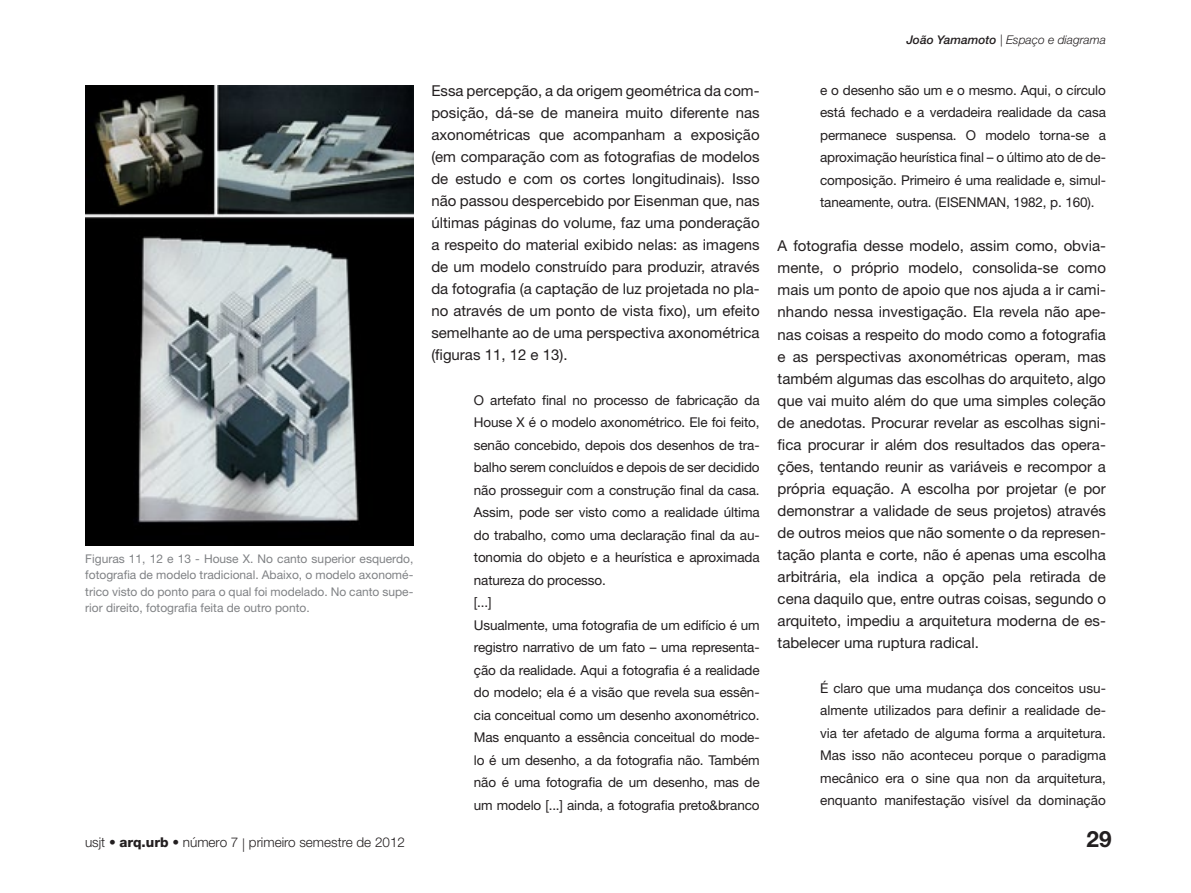
<style>
.page{position:relative;width:1191px;height:893px;background:#fff}
.page>*{position:absolute;margin:0;border:0;box-sizing:border-box;transform-origin:0 0}
.t1{font:700 22.5px "Helvetica Neue LT Std";color:#231f20}
.Texto{font:15px/22px "Helvetica Neue LT Std";color:#231f20;text-align:justify}
.Citação{font:13.5px/22.5px "Helvetica Neue LT Std";letter-spacing:-.01em;color:#231f20;text-align:justify}
.t2{font:300 13.5px "Helvetica Neue LT Std";color:#231f20}
.Legenda{font:12px/16.5px "Helvetica Neue LT Std";color:#808285;text-align:justify}
.t3{font:italic 300 12px "Helvetica Neue LT Std";color:#231f20}
.s1{font-weight:500}
.s2{font-weight:800}
</style>
<div class="page">
<img style="left:85px;top:85px;width:329px;height:461px">
<p class="Legenda" style="left:85px;top:550px;width:329px">Figuras 11, 12 e 13 - House X. No canto superior esquerdo, fotografia de modelo tradicional. Abaixo, o modelo axonomé&shy;trico visto do ponto para o qual foi modelado. No canto supe&shy;rior direito, fotografia feita de outro ponto.</p>
<p class="Texto" style="left:431px;top:79px;width:330px">Essa percepção, a da origem geométrica da com&shy;posição, dá-se de maneira muito diferente nas axonométricas que acompanham a exposição (em comparação com as fotografias de modelos de estudo e com os cortes longitudinais). Isso não passou despercebido por Eisenman que, nas últimas páginas do volume, faz uma ponderação a respeito do material exibido nelas: as imagens de um modelo construído para produzir, através da fotografia (a captação de luz projetada no pla&shy;no através de um ponto de vista fixo), um efeito semelhante ao de uma perspectiva axonométrica (figuras 11, 12 e 13).</p>
<p class="Citação" style="left:474px;top:389px;width:287px">O artefato final no processo de fabricação da House X é o modelo axonométrico. Ele foi feito, senão concebido, depois dos desenhos de tra&shy;balho serem concluídos e depois de ser decidido não prosseguir com a construção final da casa.<br>Assim, pode ser visto como a realidade última do trabalho, como uma declaração final da au&shy;tonomia do objeto e a heurística e aproximada natureza do processo.</p>
<p class="Citação" style="left:474px;top:591px;width:19px">[...]</p>
<p class="Citação" style="left:474px;top:614px;width:287px">Usualmente, uma fotografia de um edifício é um registro narrativo de um fato – uma representa&shy;ção da realidade. Aqui a fotografia é a realidade do modelo; ela é a visão que revela sua essên&shy;cia conceitual como um desenho axonométrico.<br>Mas enquanto a essência conceitual do mode&shy;lo é um desenho, a da fotografia não. Também não é uma fotografia de um desenho, mas de um modelo [...] ainda, a fotografia preto&amp;branco</p>
<p class="t3" style="left:906px;top:33px;width:201px"><span class="s1">João Yamamoto</span> | Espaço e diagrama</p>
<p class="Citação" style="left:820px;top:78px;width:287px">e o desenho são um e o mesmo. Aqui, o círculo está fechado e a verdadeira realidade da casa permanece suspensa. O modelo torna-se a aproximação heurística final – o último ato de de&shy;composição. Primeiro é uma realidade e, simul&shy;taneamente, outra. (EISENMAN, 1982, p. 160).</p>
<p class="Texto" style="left:777px;top:235px;width:330px">A fotografia desse modelo, assim como, obvia&shy;mente, o próprio modelo, consolida-se como mais um ponto de apoio que nos ajuda a ir cami&shy;nhando nessa investigação. Ela revela não ape&shy;nas coisas a respeito do modo como a fotografia e as perspectivas axonométricas operam, mas também algumas das escolhas do arquiteto, algo que vai muito além do que uma simples coleção de anedotas. Procurar revelar as escolhas signi&shy;fica procurar ir além dos resultados das opera&shy;ções, tentando reunir as variáveis e recompor a própria equação. A escolha por projetar (e por demonstrar a validade de seus projetos) através de outros meios que não somente o da represen&shy;tação planta e corte, não é apenas uma escolha arbitrária, ela indica a opção pela retirada de cena daquilo que, entre outras coisas, segundo o arquiteto, impediu a arquitetura moderna de es&shy;tabelecer uma ruptura radical.</p>
<p class="Citação" style="left:820px;top:676px;width:287px">É claro que uma mudança dos conceitos usu&shy;almente utilizados para definir a realidade de&shy;via ter afetado de alguma forma a arquitetura.<br>Mas isso não aconteceu porque o paradigma mecânico era o sine qua non da arquitetura, enquanto manifestação visível da dominação</p>
<p class="t2" style="left:85px;top:834px;width:321px">usjt • <span class="s2">arq.urb</span> • número 7 | primeiro semestre de 2012</p>
<h1 class="t1" style="left:1086px;top:825px;width:27px">29</h1>
</div>
